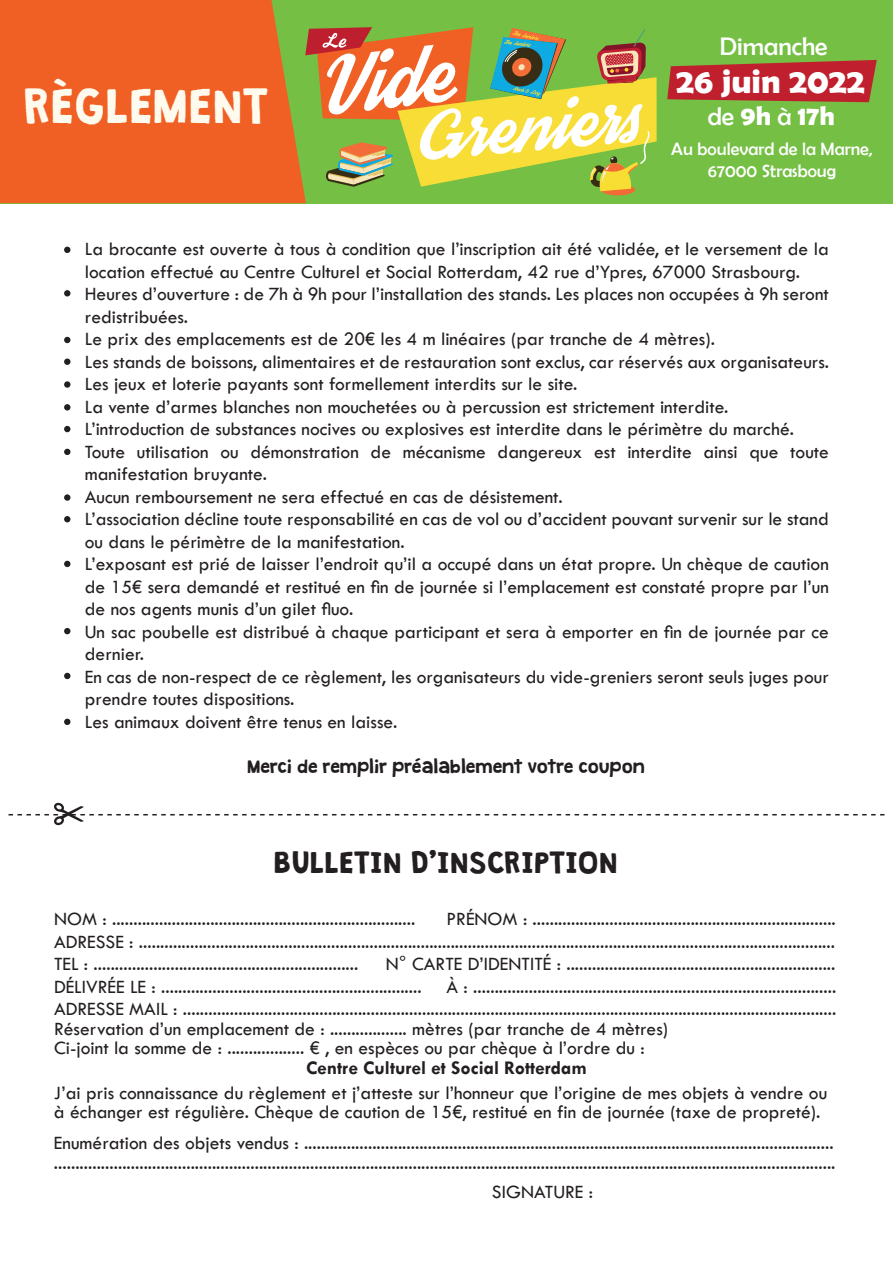
<style>
.page{position:relative;width:893px;height:1263px;background:#fff}
.page>*{position:absolute;margin:0;border:0;box-sizing:border-box;transform-origin:0 0}
.t1{font:43.5px "Granstander Clean";color:#fefbee}
.t2{font:700 34.5px "Berlin Sans FB Demi";color:#fff}
.t3{font:27px "Granstander Clean";color:#231f20}
.t4{font:700 27px "Berlin Sans FB Demi";color:#fff}
.t5{font:25.5px "Berlin Sans FB";color:#fff}
.t6{font:19.5px/22.5px "Tw Cen";color:#231f20}
.t7{font:700 19.5px "Tw Cen";color:#231f20}
.t8{font:18px/21.6px "Berlin Sans FB";color:#fff;text-align:center}
.t9{font:16.5px "Granstander Clean";letter-spacing:-.01em;color:#231f20}
.s1{font-family:"Berlin Sans FB";font-weight:400;font-size:25.5px}
</style>
<div class="page">
<div style="left:0;top:0;width:893px;height:203px;background:#74bf44"></div>
<div style="left:0;top:0;width:306px;height:203px;background:#f06025"></div>
<svg style="left:9px;top:802px;width:875px;height:23px"></svg>
<svg style="left:667px;top:60px;width:210px;height:42px;background:#b63330"></svg>
<div style="left:600px;top:184px;width:35px;height:11px;background:#f26a34;border-radius:50%"></div>
<svg style="left:305px;top:27px;width:352px;height:164px"></svg>
<svg style="left:64px;top:247px;width:6px;height:6px"></svg>
<svg style="left:64px;top:290px;width:6px;height:6px"></svg>
<svg style="left:64px;top:337px;width:6px;height:6px"></svg>
<div style="left:64px;top:381px;width:6px;height:7px;background:#231f20;border-radius:50%"></div>
<div style="left:64px;top:358px;width:6px;height:7px;background:#231f20;border-radius:50%"></div>
<svg style="left:64px;top:404px;width:6px;height:6px"></svg>
<svg style="left:64px;top:426px;width:6px;height:6px"></svg>
<svg style="left:64px;top:449px;width:6px;height:6px"></svg>
<div style="left:64px;top:494px;width:6px;height:7px;background:#231f20;border-radius:50%"></div>
<svg style="left:64px;top:516px;width:6px;height:6px"></svg>
<svg style="left:64px;top:561px;width:6px;height:6px"></svg>
<svg style="left:64px;top:628px;width:6px;height:6px"></svg>
<svg style="left:64px;top:673px;width:6px;height:6px"></svg>
<svg style="left:64px;top:719px;width:6px;height:6px"></svg>
<p class="t1" style="left:25px;top:82px;width:246px">RÈGLEMENT</p>
<p class="t5" style="left:720px;top:32px;width:109px">Dimanche</p>
<p class="t2" style="left:676px;top:61px;width:190px">26 juin 2022</p>
<p class="t4" style="left:708px;top:100px;width:129px"><span class="s1">de</span> 9h <span class="s1">à</span> 17h</p>
<p class="t8" style="left:671px;top:138px;width:203px">Au boulevard de la Marne,<br>67000 Strasboug</p>
<p class="t6" style="left:85px;top:238px;width:746px">La brocante est ouverte à tous à condition que l’inscription ait été validée, et le versement de la location effectué au Centre Culturel et Social Rotterdam, 42 rue d’Ypres, 67000 Strasbourg.</p>
<p class="t6" style="left:85px;top:283px;width:745px">Heures d’ouverture : de 7h à 9h pour l’installation des stands. Les places non occupées à 9h seront redistribuées.</p>
<p class="t6" style="left:85px;top:328px;width:632px">Le prix des emplacements est de 20€ les 4 m linéaires (par tranche de 4 mètres).</p>
<p class="t6" style="left:85px;top:350px;width:746px">Les stands de boissons, alimentaires et de restauration sont exclus, car réservés aux organisateurs.</p>
<p class="t6" style="left:85px;top:373px;width:494px">Les jeux et loterie payants sont formellement interdits sur le site.</p>
<p class="t6" style="left:85px;top:395px;width:645px">La vente d’armes blanches non mouchetées ou à percussion est strictement interdite.</p>
<p class="t6" style="left:85px;top:418px;width:711px">L’introduction de substances nocives ou explosives est interdite dans le périmètre du marché.</p>
<p class="t6" style="left:85px;top:440px;width:745px">Toute utilisation ou démonstration de mécanisme dangereux est interdite ainsi que toute manifestation bruyante.</p>
<p class="t6" style="left:85px;top:485px;width:479px">Aucun remboursement ne sera effectué en cas de désistement.</p>
<p class="t6" style="left:85px;top:508px;width:746px">L’association décline toute responsabilité en cas de vol ou d’accident pouvant survenir sur le stand ou dans le périmètre de la manifestation.</p>
<p class="t6" style="left:85px;top:553px;width:745px;text-align:justify">L’exposant est prié de laisser l’endroit qu’il a occupé dans un état propre. Un chèque de caution de 15€ sera demandé et restitué en fin de journée si l’emplacement est constaté propre par l’un de nos agents munis d’un gilet fluo.</p>
<p class="t6" style="left:85px;top:620px;width:745px">Un sac poubelle est distribué à chaque participant et sera à emporter en fin de journée par ce dernier.</p>
<p class="t6" style="left:85px;top:665px;width:745px">En cas de non-respect de ce règlement, les organisateurs du vide-greniers seront seuls juges pour prendre toutes dispositions.</p>
<p class="t6" style="left:85px;top:710px;width:314px">Les animaux doivent être tenus en laisse.</p>
<p class="t9" style="left:247px;top:758px;width:399px">Merci de remplir préalablement votre coupon</p>
<p class="t3" style="left:274px;top:848px;width:346px">BULLETIN D’INSCRIPTION</p>
<p class="t6" style="left:54px;top:908px;width:363px">NOM : .......................................................................</p>
<p class="t6" style="left:446px;top:908px;width:391px">PRÉNOM : .......................................................................</p>
<p class="t6" style="left:54px;top:931px;width:783px">ADRESSE : ...................................................................................................................................................................</p>
<p class="t6" style="left:54px;top:952px;width:306px">TEL : ..............................................................</p>
<p class="t6" style="left:386px;top:952px;width:451px">N° CARTE D’IDENTITÉ : ...............................................................</p>
<p class="t6" style="left:54px;top:975px;width:369px">DÉLIVRÉE LE : .............................................................</p>
<p class="t6" style="left:446px;top:975px;width:391px">À : .....................................................................................</p>
<p class="t6" style="left:54px;top:998px;width:784px">ADRESSE MAIL : .........................................................................................................................................................</p>
<p class="t6" style="left:54px;top:1017px;width:616px">Réservation d’un emplacement de : .................. mètres (par tranche de 4 mètres)</p>
<p class="t6" style="left:54px;top:1037px;width:592px">Ci-joint la somme de : .................. € , en espèces ou par chèque à l’ordre du :</p>
<p class="t7" style="left:306px;top:1056px;width:282px">Centre Culturel et Social Rotterdam</p>
<p class="t6" style="left:54px;top:1082px;width:775px;line-height:19.5px">J’ai pris connaissance du règlement et j’atteste sur l’honneur que l’origine de mes objets à vendre ou à échanger est régulière. Chèque de caution de 15€, restitué en fin de journée (taxe de propreté).</p>
<p class="t6" style="left:54px;top:1131px;width:781px">Enumération des objets vendus : ............................................................................................................................</p>
<p class="t6" style="left:54px;top:1151px;width:783px">.......................................................................................................................................................................................</p>
<p class="t6" style="left:492px;top:1181px;width:103px">SIGNATURE :</p>
</div>
